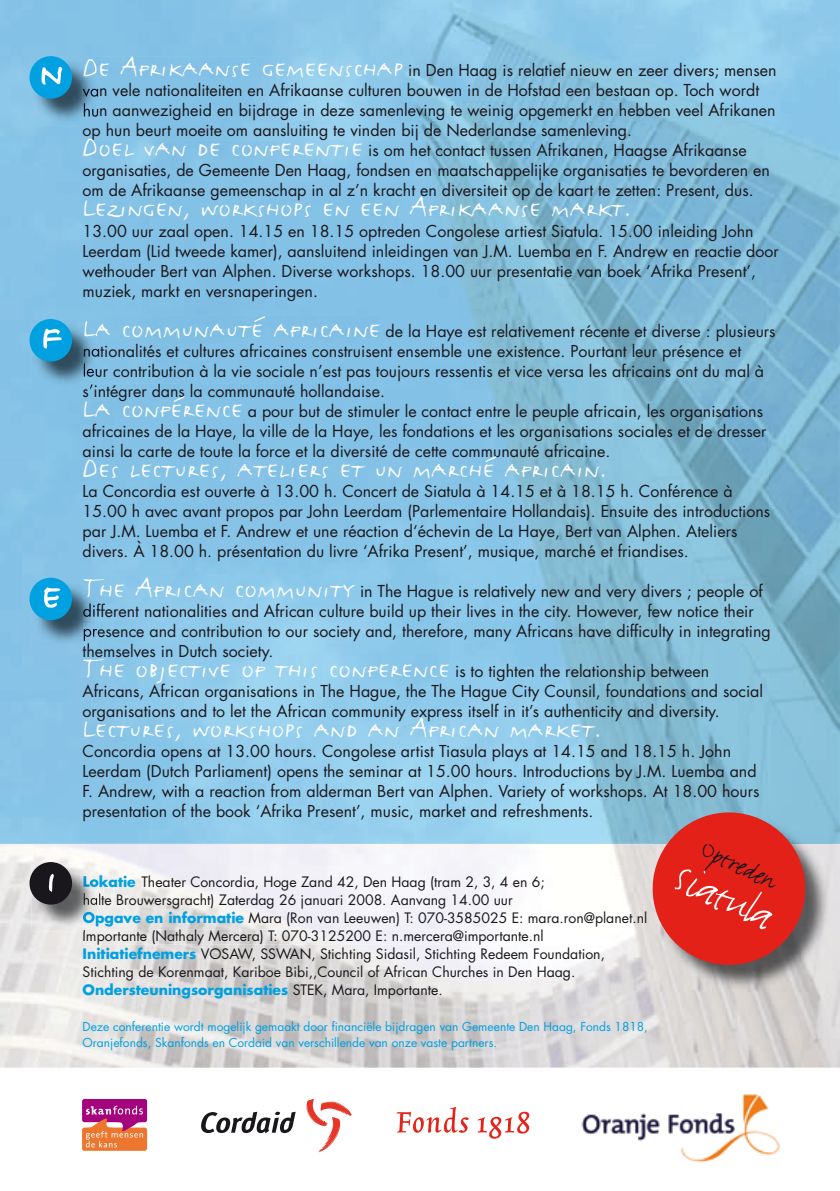
<style>
.page{position:relative;width:840px;height:1191px;background:#fff}
.page>*{position:absolute;margin:0;border:0;box-sizing:border-box;transform-origin:0 0}
.t1{font:48px "FF Justlefthand";color:#fff}
.t2{font:36px "FF Justlefthand Caps";color:#fff}
.t3{font:30px "FF Justlefthand";color:#1a171c}
.t4{font:16px/20px "Futura";color:#1a171c}
.t5{font:14px/18px "Futura";color:#1a171c}
.t6{font:12px/16px "Futura";color:#00a0e1}
.s1{font-weight:700;color:#00a0e1}
</style>
<div class="page">
<img style="left:0;top:843px;width:839px;height:224px">
<img style="left:0;top:0;width:768px;height:702px">
<img style="left:768px;top:0;width:71px;height:843px">
<img style="left:0;top:702px;width:770px;height:141px">
<img style="left:83px;top:56px;width:319px;height:22px">
<img style="left:99px;top:83px;width:659px;height:18px">
<img style="left:99px;top:103px;width:676px;height:18px">
<img style="left:83px;top:123px;width:547px;height:18px">
<div style="left:84px;top:316px;width:295px;height:22px;background:#81bfe5"></div>
<img style="left:99px;top:343px;width:641px;height:18px">
<img style="left:99px;top:363px;width:664px;height:18px">
<div style="left:83px;top:383px;width:300px;height:18px;background:#82c0e6"></div>
<div style="left:83px;top:576px;width:271px;height:22px;background:#8cc9ea"></div>
<img style="left:99px;top:603px;width:654px;height:18px">
<img style="left:99px;top:623px;width:671px;height:18px">
<div style="left:83px;top:643px;width:189px;height:18px;background:#8cc8ea"></div>
<img style="left:99px;top:875px;width:36px;height:12px">
<img style="left:99px;top:893px;width:413px;height:15px">
<img style="left:99px;top:911px;width:145px;height:15px">
<img style="left:84px;top:929px;width:458px;height:15px">
<img style="left:31px;top:58px;width:68px;height:67px">
<img style="left:83px;top:58px;width:16px;height:20px">
<img style="left:83px;top:83px;width:16px;height:18px">
<img style="left:84px;top:103px;width:15px;height:18px">
<svg style="left:83px;top:123px;width:16px;height:2px"></svg>
<svg style="left:29px;top:56px;width:43px;height:43px;background:#30a9dc"></svg>
<img style="left:31px;top:321px;width:68px;height:67px">
<img style="left:84px;top:321px;width:15px;height:17px">
<img style="left:84px;top:343px;width:15px;height:18px">
<img style="left:84px;top:363px;width:15px;height:18px">
<img style="left:83px;top:383px;width:16px;height:5px">
<svg style="left:29px;top:319px;width:43px;height:42px;background:#2da8dd"></svg>
<img style="left:31px;top:579px;width:68px;height:68px">
<img style="left:83px;top:579px;width:16px;height:19px">
<img style="left:83px;top:603px;width:16px;height:18px">
<img style="left:84px;top:623px;width:15px;height:18px">
<img style="left:83px;top:643px;width:16px;height:4px">
<svg style="left:29px;top:577px;width:43px;height:43px;background:#31aadd"></svg>
<img style="left:31px;top:864px;width:68px;height:67px">
<img style="left:83px;top:875px;width:16px;height:12px">
<img style="left:84px;top:893px;width:15px;height:15px">
<img style="left:83px;top:911px;width:16px;height:15px">
<svg style="left:84px;top:929px;width:15px;height:2px"></svg>
<svg style="left:29px;top:862px;width:43px;height:42px;background:#464347"></svg>
<svg style="left:82px;top:1099px;width:65px;height:51px;background:#d15a71"></svg>
<svg style="left:201px;top:1099px;width:151px;height:54px"></svg>
<svg style="left:396px;top:1107px;width:72px;height:25px"></svg>
<svg style="left:477px;top:1111px;width:52px;height:27px"></svg>
<img style="left:581px;top:1094px;width:199px;height:69px">
<img style="left:654px;top:814px;width:177px;height:177px">
<svg style="left:641px;top:802px;width:174px;height:173px;background:#c65957"></svg>
<h2 class="t2" style="left:83px;top:45px;width:322px">De Afrikaanse gemeenschap</h2>
<p class="t4" style="left:83px;top:60px;width:695px;text-indent:325px">in Den Haag is relatief nieuw en zeer divers; mensen van vele nationaliteiten en Afrikaanse culturen bouwen in de Hofstad een bestaan op. Toch wordt hun aanwezigheid en bijdrage in deze samenleving te weinig opgemerkt en hebben veel Afrikanen op hun beurt moeite om aansluiting te vinden bij de Nederlandse samenleving.</p>
<h2 class="t2" style="left:83px;top:125px;width:282px">Doel van de conferentie</h2>
<p class="t4" style="left:83px;top:140px;width:688px;text-indent:285px">is om het contact tussen Afrikanen, Haagse Afrikaanse organisaties, de Gemeente Den Haag, fondsen en maatschappelijke organisaties te bevorderen en om de Afrikaanse gemeenschap in al z’n kracht en diversiteit op de kaart te zetten: Present, dus.</p>
<h2 class="t2" style="left:83px;top:185px;width:549px">Lezingen, workshops en een Afrikaanse markt.</h2>
<p class="t4" style="left:83px;top:220px;width:697px">13.00 uur zaal open. 14.15 en 18.15 optreden Congolese artiest Siatula. 15.00 inleiding John Leerdam (Lid tweede kamer), aansluitend inleidingen van J.M. Luemba en F. Andrew en reactie door wethouder Bert van Alphen. Diverse workshops. 18.00 uur presentatie van boek ‘Afrika Present’, muziek, markt en versnaperingen.</p>
<h2 class="t2" style="left:83px;top:305px;width:299px">La communauté africaine</h2>
<p class="t4" style="left:83px;top:320px;width:694px;text-indent:303px">de la Haye est relativement récente et diverse : plusieurs nationalités et cultures africaines construisent ensemble une existence. Pourtant leur présence et<br>leur contribution à la vie sociale n’est pas toujours ressentis et vice versa les africains ont du mal à s’intégrer dans la communauté hollandaise.</p>
<h2 class="t2" style="left:83px;top:385px;width:162px">La conférence</h2>
<p class="t4" style="left:83px;top:400px;width:685px;text-indent:165px">a pour but de stimuler le contact entre le peuple africain, les organisations africaines de la Haye, la ville de la Haye, les fondations et les organisations sociales et de dresser ainsi la carte de toute la force et la diversité de cette communauté africaine.</p>
<h2 class="t2" style="left:83px;top:445px;width:525px">Des lectures, ateliers et un marché africain.</h2>
<p class="t4" style="left:83px;top:480px;width:688px">La Concordia est ouverte à 13.00 h. Concert de Siatula à 14.15 et à 18.15 h. Conférence à 15.00 h avec avant propos par John Leerdam (Parlementaire Hollandais). Ensuite des introductions par J.M. Luemba et F. Andrew et une réaction d‘échevin de La Haye, Bert van Alphen. Ateliers divers. À 18.00 h. présentation du livre ‘Afrika Present’, musique, marché et friandises.</p>
<h2 class="t2" style="left:83px;top:565px;width:274px">The African community</h2>
<p class="t4" style="left:83px;top:580px;width:689px;text-indent:277px">in The Hague is relatively new and very divers ; people of different nationalities and African culture build up their lives in the city. However, few notice their presence and contribution to our society and, therefore, many Africans have difficulty in integrating themselves in Dutch society.</p>
<h2 class="t2" style="left:83px;top:645px;width:369px">The objective of this conference</h2>
<p class="t4" style="left:83px;top:660px;width:681px;text-indent:372px">is to tighten the relationship between<br>Africans, African organisations in The Hague, the The Hague City Counsil, foundations and social organisations and to let the African community express itself in it’s authenticity and diversity.</p>
<h2 class="t2" style="left:83px;top:705px;width:520px">Lectures, workshops and an African market.</h2>
<p class="t4" style="left:83px;top:740px;width:678px">Concordia opens at 13.00 hours. Congolese artist Tiasula plays at 14.15 and 18.15 h. John Leerdam (Dutch Parliament) opens the seminar at 15.00 hours. Introductions by J.M. Luemba and F. Andrew, with a reaction from alderman Bert van Alphen. Variety of workshops. At 18.00 hours presentation of the book ‘Afrika Present’, music, market and refreshments.</p>
<p class="t5" style="left:83px;top:872px;width:566px"><span class="s1">Lokatie</span> Theater Concordia, Hoge Zand 42, Den Haag (tram 2, 3, 4 en 6;<br>halte Brouwersgracht) Zaterdag 26 januari 2008. Aanvang 14.00 uur<br><span class="s1">Opgave en informatie</span> Mara (Ron van Leeuwen) T: 070-3585025 E: mara.ron@planet.nl Importante (Nathaly Mercera) T: 070-3125200 E: n.mercera@importante.nl <span class="s1">Initiatiefnemers</span> VOSAW, SSWAN, Stichting Sidasil, Stichting Redeem Foundation, Stichting de Korenmaat, Kariboe Bibi,,Council of African Churches in Den Haag.<br><span class="s1">Ondersteuningsorganisaties</span> STEK, Mara, Importante.</p>
<p class="t6" style="left:83px;top:1018px;width:566px">Deze conferentie wordt mogelijk gemaakt door financiële bijdragen van Gemeente Den Haag, Fonds 1818,<br>Oranjefonds, Skanfonds en Cordaid van verschillende van onze vaste partners.</p>
<h3 class="t3" style="left:709px;top:831px;width:81px;rotate:24deg">Optreden</h3>
<h1 class="t1" style="left:688px;top:848px;width:106px;rotate:24deg">Siatula</h1>
</div>
